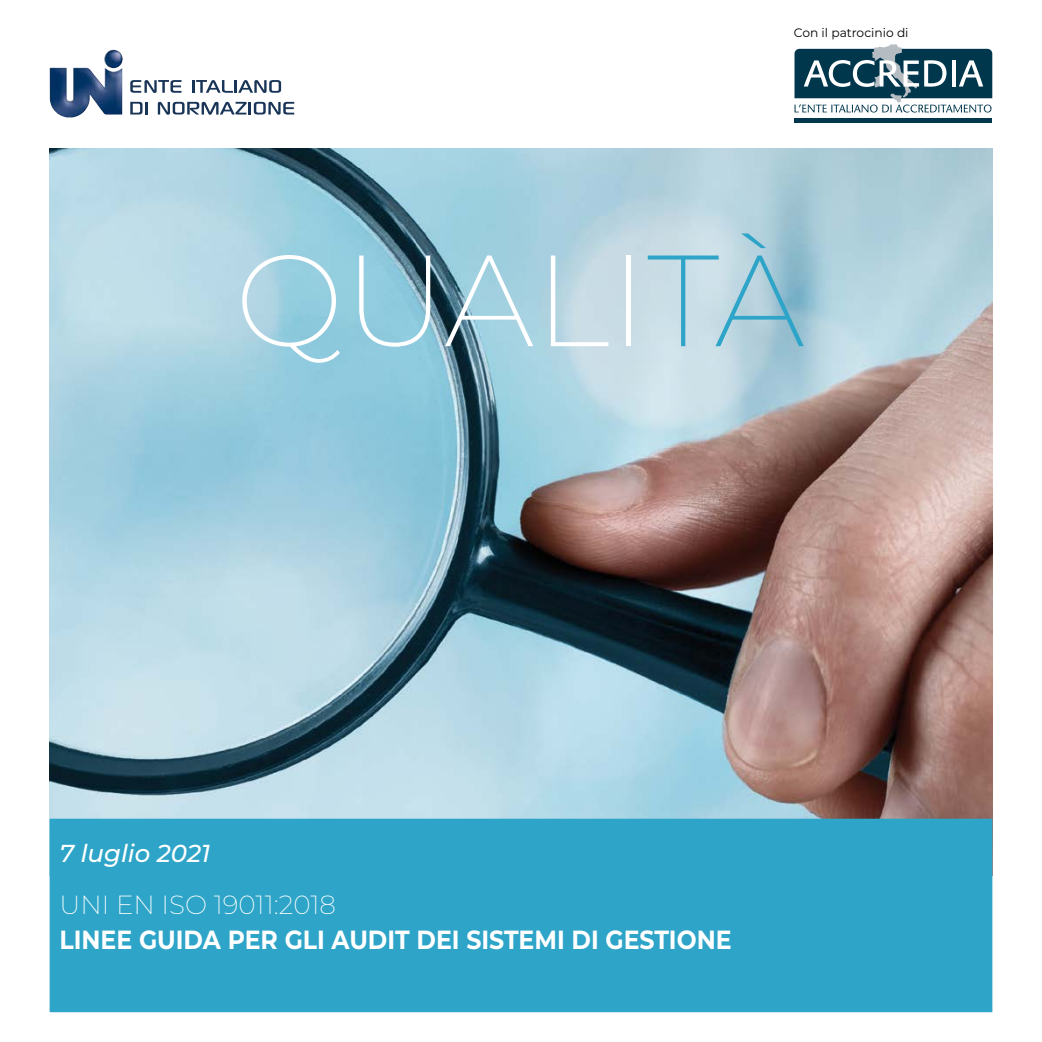
<style>
.page{position:relative;width:1042px;height:1042px;background:#fff}
.page>*{position:absolute;margin:0;border:0;box-sizing:border-box;transform-origin:0 0}
.t1{font:200 129.5px "Montserrat";color:#fff}
.t2{font:700 26.25px "Montserrat";color:#fff;scale:.9 1}
.t3{font:700 26.25px "Montserrat";color:#fff}
.t4{font:200 26.25px "Montserrat";color:#fff}
.t5{font:italic 500 24.5px "Montserrat";color:#fff}
.t6{font:12.25px "Montserrat";color:#000}
.s1{color:#2ea5c8}
</style>
<div class="page">
<img style="left:50px;top:149px;width:942px;height:670px">
<div style="left:50px;top:819px;width:942px;height:193px;background:#2ea5c8"></div>
<svg style="left:130px;top:80px;width:51px;height:13px"></svg>
<svg style="left:192px;top:80px;width:89px;height:13px"></svg>
<svg style="left:130px;top:102px;width:18px;height:12px"></svg>
<svg style="left:158px;top:102px;width:136px;height:13px"></svg>
<img style="left:50px;top:50px;width:73px;height:67px">
<div style="left:794px;top:118px;width:198px;height:5px;background:#00374d"></div>
<svg style="left:794px;top:44px;width:198px;height:69px"></svg>
<p class="t6" style="left:794px;top:24px;width:116px">Con il patrocinio di</p>
<h1 class="t1" style="left:235px;top:213px;width:571px">QUALI<span class="s1">TÀ</span></h1>
<p class="t5" style="left:60px;top:836px;width:152px">7 luglio 2021</p>
<p class="t4" style="left:60px;top:886px;width:278px">UNI EN ISO 19011:2018</p>
<p class="t2" style="left:60px;top:920px;width:748px">LINEE GUIDA PER GLI AUDIT DEI SISTEMI DI GESTIONE</p>
<p class="t3" style="left:73px;top:932px;width:476px">Ulteriore prolungamento del titolo</p>
</div>
